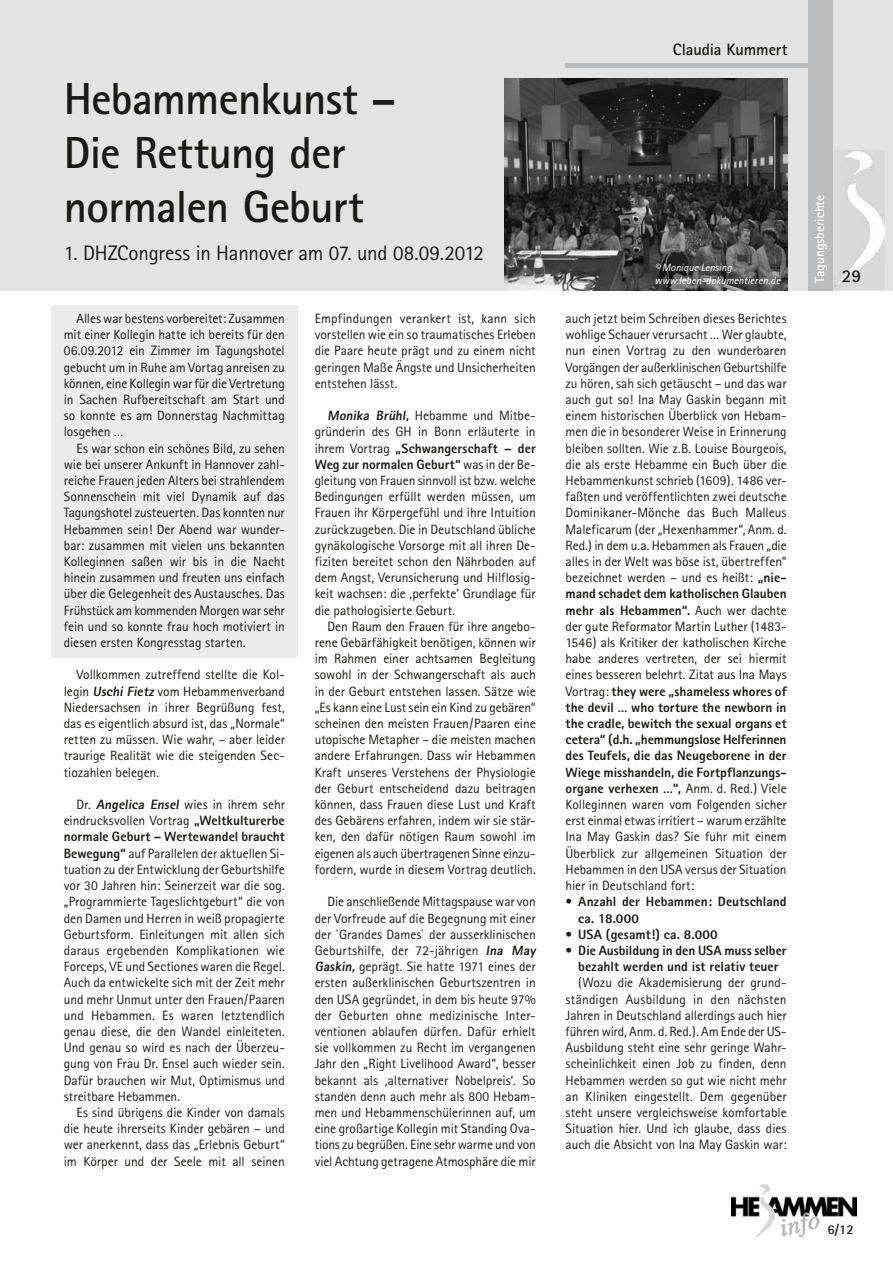
<style>
.page{position:relative;width:893px;height:1263px;background:#fff}
.page>*{position:absolute;margin:0;border:0;box-sizing:border-box;transform-origin:0 0}
.t1{font:700 45px/54px "Rotis Sans Serif";letter-spacing:-.015em;color:#1a1a18}
.t2{font:21px "Rotis Sans Serif";letter-spacing:-.01em;color:#1a1a18}
.t3{font:700 18px "Rotis Sans Serif";color:#1a1a18}
.t4{font:700 16.5px "Rotis Sans Serif";letter-spacing:-.01em;color:#1a1a18}
.t5{font:13.5px/16.2px "Rotis Sans Serif";letter-spacing:-.005em;color:#1a1a18;text-align:justify}
.t6{font:800 13.5px/16.2px "Rotis Sans Serif";color:#1a1a18}
.t7{font:700 13.5px "Rotis Sans Serif";color:#fff}
.t8{font:700 13.5px "Rotis Sans Serif";color:#1a1a18}
.t9{font:italic 10.5px/12.6px "Rotis Sans Serif";letter-spacing:.005em;color:#fff}
.s1{font-weight:800}
.s2{font-weight:400}
</style>
<div class="page">
<div style="left:0;top:0;width:893px;height:290px;background:#e3e3e3"></div>
<img style="left:834px;top:151px;width:50px;height:139px">
<div style="left:808px;top:0;width:25px;height:290px;background:#bbbcbd"></div>
<img style="left:732px;top:1184px;width:125px;height:54px">
<div style="left:51px;top:305px;width:247px;height:353px;background:#ececed"></div>
<hr style="left:566px;top:63px;width:242px;height:4px;background:#bbbcbd">
<img style="left:504px;top:78px;width:283px;height:212px">
<h1 class="t1" style="left:64px;top:71px;width:334px">Hebammenkunst –<br>Die Rettung der normalen Geburt</h1>
<h2 class="t2" style="left:64px;top:240px;width:422px">1. DHZCongress in Hannover am 07. und 08.09.2012</h2>
<p class="t5" style="left:64px;top:310px;width:223px;text-indent:13px">Alles war bestens vorbereitet: Zusammen mit einer Kollegin hatte ich bereits für den 06.09.2012 ein Zimmer im Tagungshotel gebucht um in Ruhe am Vortag anreisen zu können, eine Kollegin war für die Vertretung in Sachen Rufbereitschaft am Start und so konnte es am Donnerstag Nachmittag losgehen …</p>
<p class="t5" style="left:64px;top:440px;width:223px;text-indent:13px">Es war schon ein schönes Bild, zu sehen wie bei unserer Ankunft in Hannover zahl&shy;reiche Frauen jeden Alters bei strahlendem Sonnenschein mit viel Dynamik auf das Tagungshotel zusteuerten. Das konnten nur Hebammen sein! Der Abend war wunder&shy;bar: zusammen mit vielen uns bekannten Kolleginnen saßen wir bis in die Nacht hinein zusammen und freuten uns einfach über die Gelegenheit des Austausches. Das Frühstück am kommenden Morgen war sehr fein und so konnte frau hoch motiviert in diesen ersten Kongresstag starten.</p>
<p class="t5" style="left:64px;top:667px;width:223px;text-indent:13px">Vollkommen zutreffend stellte die Kol&shy;legin <span class="s1">Uschi Fietz</span> vom Hebammenverband Niedersachsen in ihrer Begrüßung fest, das es eigentlich absurd ist, das „Normale“ retten zu müssen. Wie wahr, – aber leider traurige Realität wie die steigenden Sec&shy;tiozahlen belegen.</p>
<p class="t5" style="left:64px;top:796px;width:223px;text-indent:13px">Dr. <span class="s1">Angelica Ensel</span> wies in ihrem sehr eindrucksvollen Vortrag <span class="s1">„Weltkulturerbe normale Geburt – Wertewandel braucht Bewegung“</span> auf Parallelen der aktuellen Si&shy;tuation zu der Entwicklung der Geburtshilfe vor 30 Jahren hin: Seinerzeit war die sog. „Programmierte Tageslichtgeburt“ die von den Damen und Herren in weiß propagierte Geburtsform. Einleitungen mit allen sich daraus ergebenden Komplikationen wie Forceps, VE und Sectiones waren die Regel.<br>Auch da entwickelte sich mit der Zeit mehr und mehr Unmut unter den Frauen/Paaren und Hebammen. Es waren letztendlich genau diese, die den Wandel einleiteten.<br>Und genau so wird es nach der Überzeu&shy;gung von Frau Dr. Ensel auch wieder sein.<br>Dafür brauchen wir Mut, Optimismus und streitbare Hebammen.</p>
<p class="t5" style="left:64px;top:1104px;width:223px;text-indent:13px">Es sind übrigens die Kinder von damals die heute ihrerseits Kinder gebären – und wer anerkennt, dass das „Erlebnis Geburt“ im Körper und der Seele mit all seinen</p>
<p class="t5" style="left:315px;top:310px;width:223px">Empfindungen verankert ist, kann sich vorstellen wie ein so traumatisches Erleben die Paare heute prägt und zu einem nicht geringen Maße Ängste und Unsicherheiten entstehen lässt.</p>
<p class="t5" style="left:315px;top:407px;width:223px;text-indent:13px"><span class="s1">Monika Brühl,</span> Hebamme und Mitbe&shy;gründerin des GH in Bonn erläuterte in ihrem Vortrag <span class="s1">„Schwangerschaft – der Weg zur normalen Geburt“</span> was in der Be&shy;gleitung von Frauen sinnvoll ist bzw. welche Bedingungen erfüllt werden müssen, um Frauen ihr Körpergefühl und ihre Intuition zurückzugeben. Die in Deutschland übliche gynäkologische Vorsorge mit all ihren De&shy;fiziten bereitet schon den Nährboden auf dem Angst, Verunsicherung und Hilflosig&shy;keit wachsen: die ‚perfekte’ Grundlage für die pathologisierte Geburt.</p>
<p class="t5" style="left:315px;top:618px;width:223px;text-indent:13px">Den Raum den Frauen für ihre angebo&shy;rene Gebärfähigkeit benötigen, können wir im Rahmen einer achtsamen Begleitung sowohl in der Schwangerschaft als auch in der Geburt entstehen lassen. Sätze wie „Es kann eine Lust sein ein Kind zu gebären“ scheinen den meisten Frauen/Paaren eine utopische Metapher – die meisten machen andere Erfahrungen. Dass wir Hebammen Kraft unseres Verstehens der Physiologie der Geburt entscheidend dazu beitragen können, dass Frauen diese Lust und Kraft des Gebärens erfahren, indem wir sie stär&shy;ken, den dafür nötigen Raum sowohl im eigenen als auch übertragenen Sinne einzu&shy;fordern, wurde in diesem Vortrag deutlich.</p>
<p class="t5" style="left:315px;top:893px;width:223px;text-indent:13px">Die anschließende Mittagspause war von der Vorfreude auf die Begegnung mit einer der `Grandes Dames` der ausserklinischen Geburtshilfe, der 72-jährigen <span class="s1">Ina May Gaskin,</span> geprägt. Sie hatte 1971 eines der ersten außerklinischen Geburtszentren in den USA gegründet, in dem bis heute 97% der Geburten ohne medizinische Inter&shy;ventionen ablaufen dürfen. Dafür erhielt sie vollkommen zu Recht im vergangenen Jahr den „Right Livelihood Award“, besser bekannt als ‚alternativer Nobelpreis’. So standen denn auch mehr als 800 Hebam&shy;men und Hebammenschülerinnen auf, um eine großartige Kollegin mit Standing Ova&shy;tions zu begrüßen. Eine sehr warme und von viel Achtung getragene Atmosphäre die mir</p>
<p class="t4" style="left:673px;top:39px;width:116px">Claudia Kummert</p>
<p class="t9" style="left:655px;top:262px;width:127px">© Monique Lensing www.leben-dokumentieren.de</p>
<p class="t5" style="left:566px;top:310px;width:223px">auch jetzt beim Schreiben dieses Berichtes wohlige Schauer verursacht … Wer glaubte, nun einen Vortrag zu den wunderbaren Vorgängen der außerklinischen Geburtshilfe zu hören, sah sich getäuscht – und das war auch gut so! Ina May Gaskin begann mit einem historischen Überblick von Hebam&shy;men die in besonderer Weise in Erinnerung bleiben sollten. Wie z.B. Louise Bourgeois, die als erste Hebamme ein Buch über die Hebammenkunst schrieb (1609). 1486 ver&shy;faßten und veröffentlichten zwei deutsche Dominikaner-Mönche das Buch Malleus Maleficarum (der „Hexenhammer“, Anm. d.<br>Red.) in dem u.a. Hebammen als Frauen „die alles in der Welt was böse ist, übertreffen“ bezeichnet werden – und es heißt: <span class="s1">„nie&shy;mand schadet dem katholischen Glauben mehr als Hebammen“.</span> Auch wer dachte der gute Reformator Martin Luther (1483- 1546) als Kritiker der katholischen Kirche habe anderes vertreten, der sei hiermit eines besseren belehrt. Zitat aus Ina Mays Vortrag: <span class="s1">they were „shameless whores of the devil … who torture the newborn in the cradle, bewitch the sexual organs et cetera“ (d.h. „hemmungslose Helferinnen des Teufels, die das Neugeborene in der Wiege misshandeln, die Fortpflanzungs&shy;organe verhexen …“,</span> Anm. d. Red.) Viele Kolleginnen waren vom Folgenden sicher erst einmal etwas irritiert – warum erzählte Ina May Gaskin das? Sie fuhr mit einem Überblick zur allgemeinen Situation der Hebammen in den USA versus der Situation hier in Deutschland fort:</p>
<p class="t6" style="left:578px;top:893px;width:210px;text-indent:-13px"><span class="s2">•</span> Anzahl der Hebammen: Deutschland ca. 18.000</p>
<p class="t6" style="left:566px;top:926px;width:154px"><span class="s2">•</span> USA (gesamt!) ca. 8.000</p>
<p class="t6" style="left:566px;top:942px;width:223px;text-align:center"><span class="s2">•</span> Die Ausbildung in den USA muss selber bezahlt werden und ist relativ teuer</p>
<p class="t5" style="left:566px;top:974px;width:223px;text-indent:13px">(Wozu die Akademisierung der grund&shy;ständigen Ausbildung in den nächsten Jahren in Deutschland allerdings auch hier führen wird, Anm. d. Red.). Am Ende der US-Ausbildung steht eine sehr geringe Wahr&shy;scheinlichkeit einen Job zu finden, denn Hebammen werden so gut wie nicht mehr an Kliniken eingestellt. Dem gegenüber steht unsere vergleichsweise komfortable Situation hier. Und ich glaube, dass dies auch die Absicht von Ina May Gaskin war:</p>
<p class="t7" style="left:811px;top:283px;width:89px;rotate:-90deg">Tagungsberichte</p>
<h3 class="t3" style="left:842px;top:265px;width:21px">29</h3>
<p class="t8" style="left:828px;top:1221px;width:28px">6/12</p>
</div>
